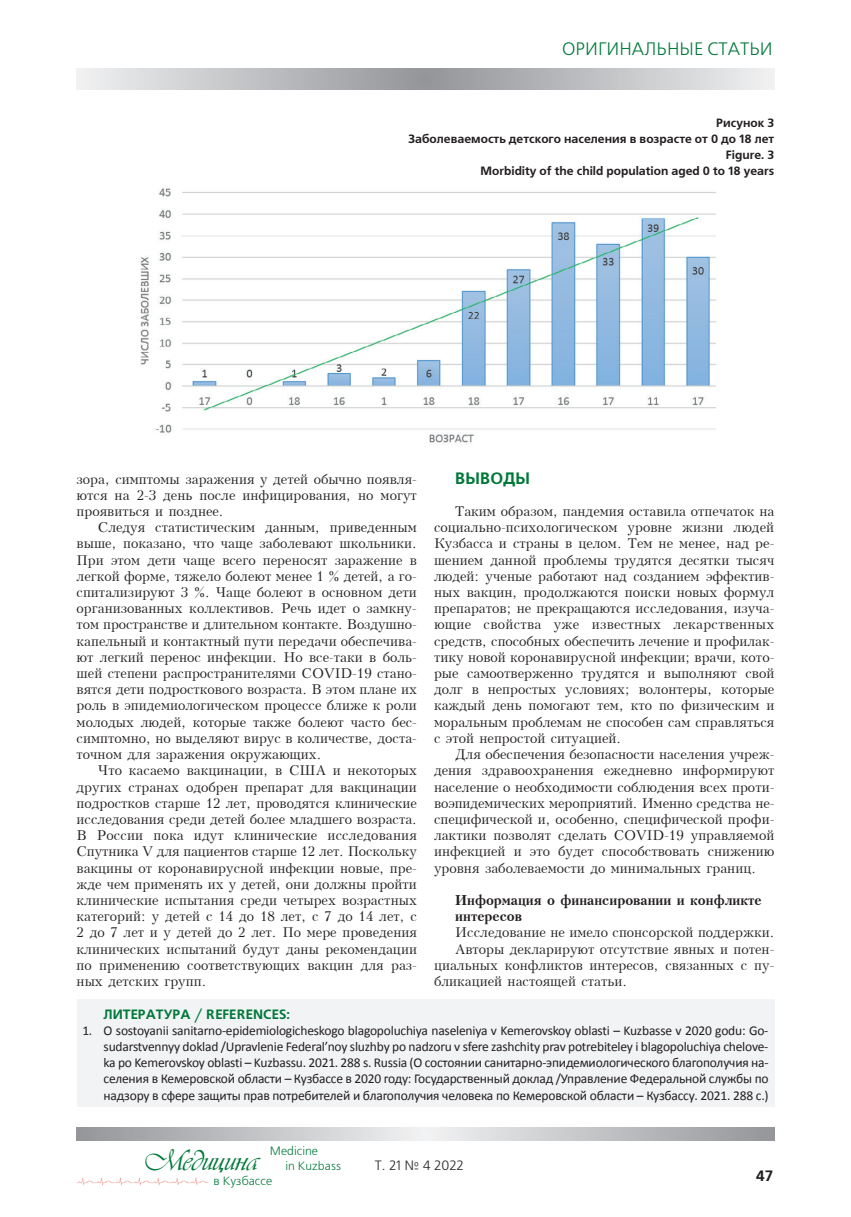
<style>
.page{position:relative;width:851px;height:1217px;background:#fff}
.page>*{position:absolute;margin:0;border:0;box-sizing:border-box;transform-origin:0 0}
.t1{font:30px "Vivaldi DCL";color:#00783a}
.t2{font:18px "Free Set C";color:#00783a}
.t3{font:700 16.5px "Free Set C";color:#00783a}
.t4{font:700 15px "Free Set C";color:#231f20}
.t5{font:13.5px/16.2px "Kudrashov Plain";color:#231f20;text-align:justify}
.t6{font:13.5px/16.2px "Calibri";letter-spacing:-.015em;color:#231f20;text-align:justify}
.t7{font:700 13.5px/16.2px "Kudrashov";color:#231f20}
.t8{font:700 13.5px "Free Set C";color:#00783a}
.t9{font:13.5px "Free Set C";color:#231f20}
.t10{font:700 12px/16.2px "Free Set C";color:#231f20;text-align:right}
.t11{font:12px/15px "Free Set C";color:#00783a}
</style>
<div class="page">
<svg style="left:77px;top:68px;width:697px;height:21px;background:#c1c2c5"></svg>
<svg style="left:77px;top:1127px;width:697px;height:13px;background:#c2c3c5"></svg>
<img style="left:76px;top:1177px;width:133px;height:9px">
<img style="left:141px;top:188px;width:574px;height:255px">
<div style="left:77px;top:998px;width:697px;height:108px;background:#f2f3f4"></div>
<h2 class="t2" style="left:562px;top:40px;width:212px">ОРИГИНАЛЬНЫЕ СТАТЬИ</h2>
<p class="t10" style="left:408px;top:115px;width:368px">Рисунок 3<br>Заболеваемость детского населения в возрасте от 0 до 18 лет<br>Figure. 3<br>Morbidity of the child population aged 0 to 18 years</p>
<p class="t5" style="left:77px;top:471px;width:342px">зора, симптомы заражения у детей обычно появля&shy;ются на 2-3 день после инфицирования, но могут проявиться и позднее.</p>
<p class="t5" style="left:77px;top:519px;width:342px;text-indent:21px">Следуя статистическим данным, приведенным выше, показано, что чаще заболевают школьники.<br>При этом дети чаще всего переносят заражение в легкой форме, тяжело болеют менее 1 % детей, а го&shy;спитализируют 3 %. Чаще болеют в основном дети организованных коллективов. Речь идет о замкну&shy;том пространстве и длительном контакте. Воздушно&shy;капельный и контактный пути передачи обеспечива&shy;ют легкий перенос инфекции. Но все-таки в боль&shy;шей степени распространителями COVID-19 стано&shy;вятся дети подросткового возраста. В этом плане их роль в эпидемиологическом процессе ближе к роли молодых людей, которые также болеют часто бес&shy;симптомно, но выделяют вирус в количестве, доста&shy;точном для заражения окружающих.</p>
<p class="t5" style="left:77px;top:762px;width:342px;text-indent:21px">Что касаемо вакцинации, в США и некоторых других странах одобрен препарат для вакцинации подростков старше 12 лет, проводятся клинические исследования среди детей более младшего возраста.<br>В России пока идут клинические исследования Спутника V для пациентов старше 12 лет. Поскольку вакцины от коронавирусной инфекции новые, пре&shy;жде чем применять их у детей, они должны пройти клинические испытания среди четырех возрастных категорий: у детей с 14 до 18 лет, с 7 до 14 лет, с 2 до 7 лет и у детей до 2 лет. По мере проведения клинических испытаний будут даны рекомендации по применению соответствующих вакцин для раз&shy;ных детских групп.</p>
<p class="t3" style="left:455px;top:468px;width:76px">ВЫВОДЫ</p>
<p class="t5" style="left:434px;top:503px;width:342px;text-indent:21px">Таким образом, пандемия оставила отпечаток на социально-психологическом уровне жизни людей Кузбасса и страны в целом. Тем не менее, над ре&shy;шением данной проблемы трудятся десятки тысяч людей: ученые работают над созданием эффектив&shy;ных вакцин, продолжаются поиски новых формул препаратов; не прекращаются исследования, изуча&shy;ющие свойства уже известных лекарственных средств, способных обеспечить лечение и профилак&shy;тику новой коронавирусной инфекции; врачи, кото&shy;рые самоотверженно трудятся и выполняют свой долг в непростых условиях; волонтеры, которые каждый день помогают тем, кто по физическим и моральным проблемам не способен сам справляться с этой непростой ситуацией.</p>
<p class="t5" style="left:434px;top:746px;width:342px;text-indent:21px">Для обеспечения безопасности населения учреж&shy;дения здравоохранения ежедневно информируют население о необходимости соблюдения всех проти&shy;воэпидемических мероприятий. Именно средства не&shy;специфической и, особенно, специфической профи&shy;лактики позволят сделать COVID-19 управляемой инфекцией и это будет способствовать снижению уровня заболеваемости до минимальных границ.</p>
<p class="t7" style="left:455px;top:891px;width:308px">Информация о финансировании и конфликте интересов</p>
<p class="t5" style="left:455px;top:924px;width:320px">Исследование не имело спонсорской поддержки.</p>
<p class="t5" style="left:455px;top:940px;width:320px">Авторы декларируют отсутствие явных и потен-</p>
<p class="t5" style="left:434px;top:957px;width:342px">циальных конфликтов интересов, связанных с пу-</p>
<p class="t5" style="left:434px;top:973px;width:195px">бликацией настоящей статьи.</p>
<p class="t8" style="left:104px;top:1005px;width:188px">ЛИТЕРАТУРА / REFERENCES:</p>
<p class="t6" style="left:104px;top:1021px;width:666px;text-indent:-21px">1. O sostoyanii sanitarno-epidemiologicheskogo blagopoluchiya naseleniya v Kemerovskoy oblasti – Kuzbasse v 2020 godu: Go&shy;sudarstvennyy doklad /Upravlenie Federal’noy sluzhby po nadzoru v sfere zashchity prav potrebiteley i blagopoluchiya chelove&shy;ka po Kemerovskoy oblasti – Kuzbassu. 2021. 288 s. Russia (О состоянии санитарно-эпидемиологического благополучия на&shy;селения в Кемеровской области – Кузбассе в 2020 году: Государственный доклад /Управление Федеральной службы по надзору в сфере защиты прав потребителей и благополучия человека по Кемеровской области – Кузбассу. 2021. 288 с.)</p>
<p class="t11" style="left:285px;top:1143px;width:57px;text-indent:-15px">Medicine<br>in Kuzbass</p>
<h1 class="t1" style="left:146px;top:1143px;width:114px">Медицина</h1>
<p class="t9" style="left:375px;top:1157px;width:90px">T. 21 № 4 2022</p>
<p class="t11" style="left:213px;top:1173px;width:60px">в Кузбассе</p>
<p class="t4" style="left:755px;top:1166px;width:18px">47</p>
</div>
